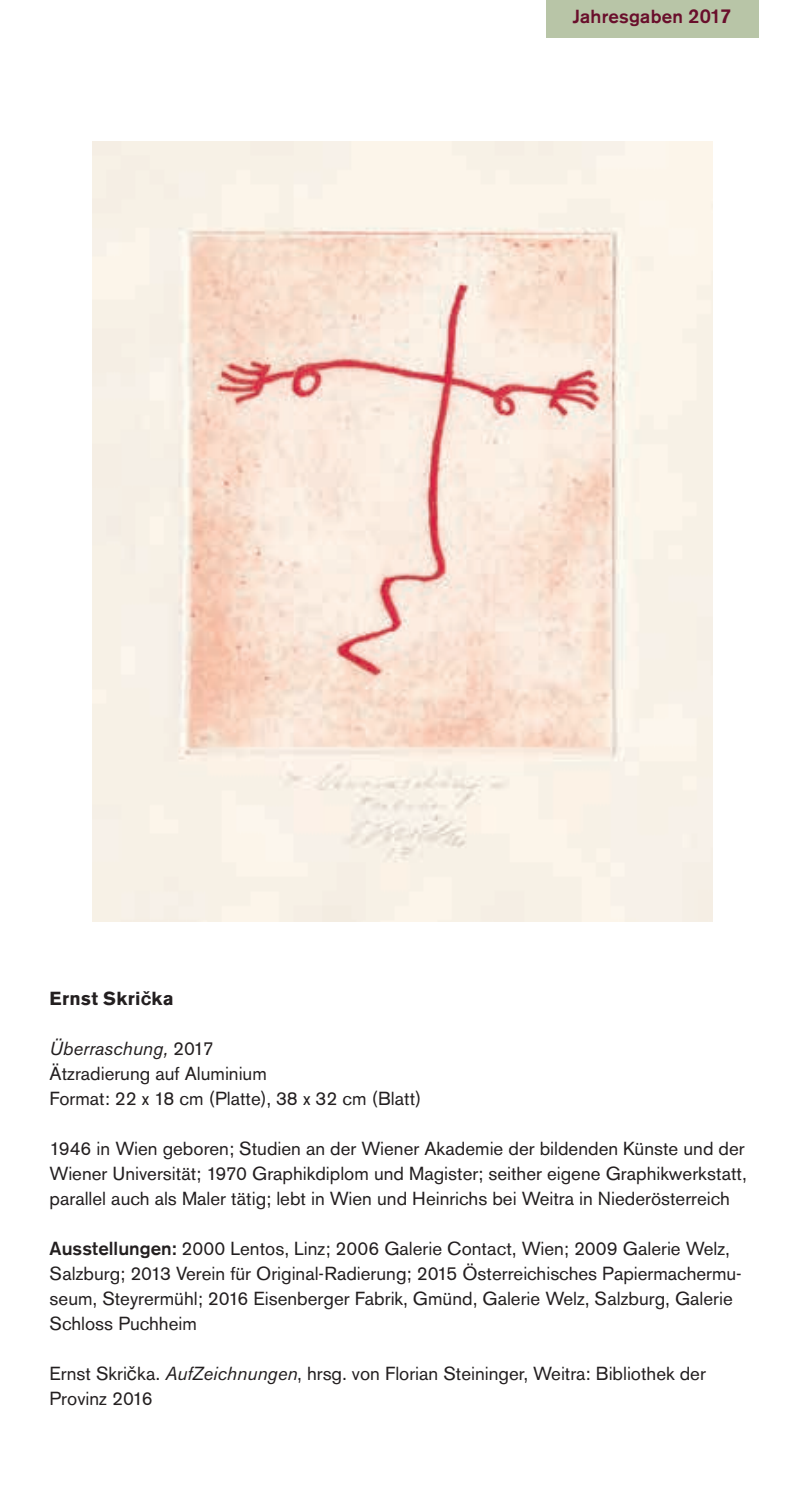
<style>
.page{position:relative;width:808px;height:1489px;background:#fff}
.page>*{position:absolute;margin:0;border:0;box-sizing:border-box;transform-origin:0 0}
.t1{font:18.75px/25px "Akzidenz Grotesk BQ";color:#231f20}
.t2{font:500 18.75px "Akzidenz Grotesk BQ";letter-spacing:.01em;color:#690e2b}
.t3{font:700 18.75px "Akzidenz Grotesk BQ";letter-spacing:.02em;color:#231f20}
.s1{font-size:20px}
.s2{font-family:"Helvetica Neue"}
.s3{font-style:italic}
.s4{font-weight:500}
</style>
<div class="page">
<div style="left:546px;top:0;width:212px;height:38px;background:#b8c5a7"></div>
<img style="left:92px;top:142px;width:621px;height:779px">
<p class="t2" style="left:573px;top:5px;width:160px">Jahresgaben <span class="s1">2017</span></p>
<p class="t3" style="left:50px;top:987px;width:126px">Ernst Skri<span class="s2">č</span>ka</p>
<p class="t1" style="left:50px;top:1036px;width:373px"><span class="s3">Überraschung,</span> 2017<br>Ätzradierung auf Aluminium<br>Format: 22 x 18 cm (Platte), 38 x 32 cm (Blatt)</p>
<p class="t1" style="left:50px;top:1136px;width:699px;text-align:justify">1946 in Wien geboren; Studien an der Wiener Akademie der bildenden Künste und der Wiener Universität; 1970 Graphikdiplom und Magister; seither eigene Graphikwerkstatt, parallel auch als Maler tätig; lebt in Wien und Heinrichs bei Weitra in Niederösterreich</p>
<p class="t1" style="left:50px;top:1236px;width:694px"><span class="s4">Ausstellungen:</span> 2000 Lentos, Linz; 2006 Galerie Contact, Wien; 2009 Galerie Welz, Salzburg; 2013 Verein für Original-Radierung; 2015 Österreichisches Papiermachermu&shy;seum, Steyrermühl; 2016 Eisenberger Fabrik, Gmünd, Galerie Welz, Salzburg, Galerie Schloss Puchheim</p>
<p class="t1" style="left:50px;top:1361px;width:658px">Ernst Skri<span class="s2">č</span>ka. <span class="s3">AufZeichnungen</span>, hrsg. von Florian Steininger, Weitra: Bibliothek der<br>Provinz 2016</p>
</div>
